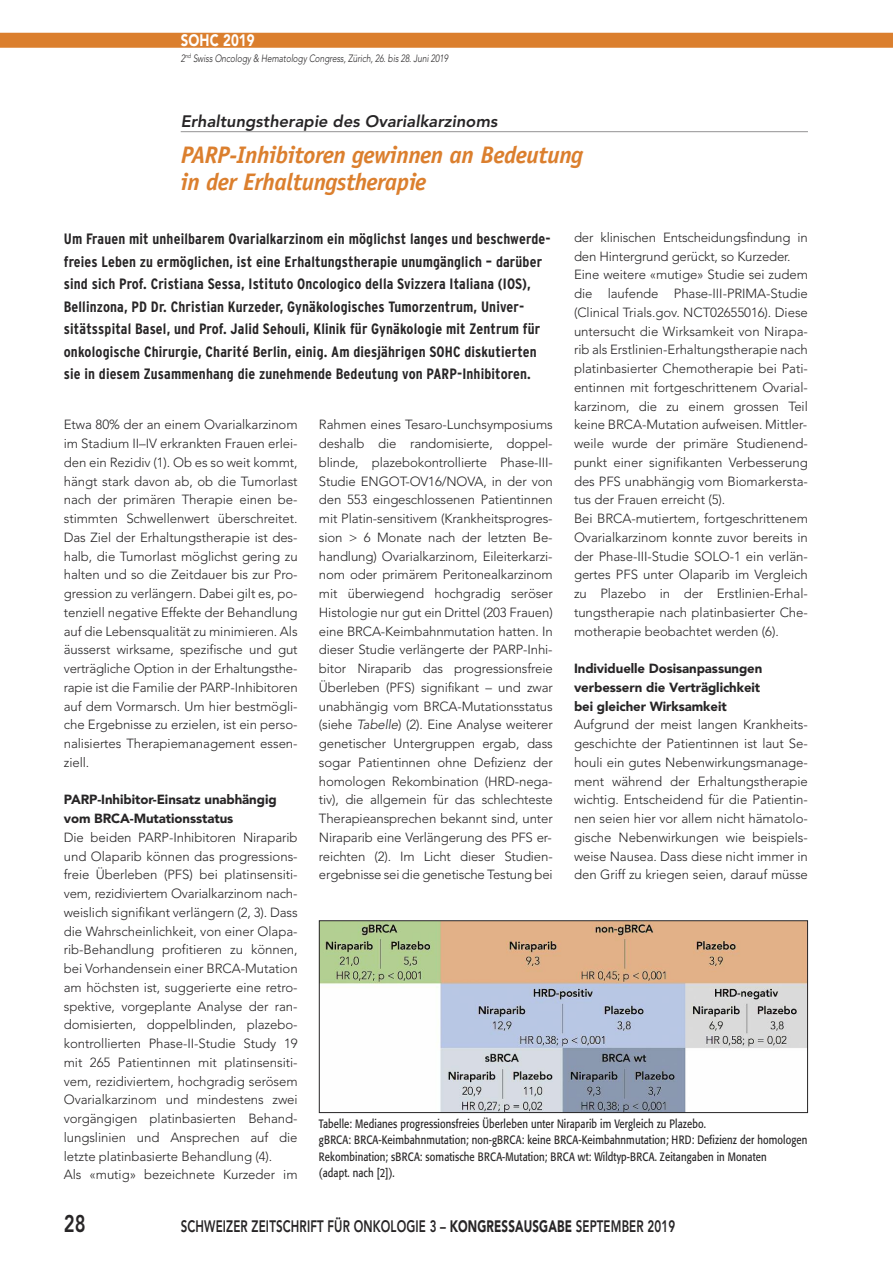
<style>
.page{position:relative;width:893px;height:1263px;background:#fff}
.page>*{position:absolute;margin:0;border:0;box-sizing:border-box;transform-origin:0 0}
.t1{font:italic 700 24px/27px "Officina Sans";letter-spacing:-.015em;color:#db7f2e}
.t2{font:800 24px "Avenir";color:#272526;scale:.77 1}
.t3{font:800 16.5px "Avenir";letter-spacing:.01em;color:#272526;scale:.7 1}
.t4{font:italic 800 16.5px "Avenir";color:#272526}
.t5{font:900 16.5px "Avenir";letter-spacing:.01em;color:#fff;scale:.8 1}
.t6{font:700 condensed 15px/22.5px "Interstate";letter-spacing:.01em;color:#272526}
.t7{font:300 13.2px/18.8px "Avenir";letter-spacing:-.005em;color:#272526;text-align:justify}
.t8{font:900 13.2px/18.8px "Avenir";letter-spacing:-.005em;color:#272526}
.t9{font:12px/16.5px "Formata";letter-spacing:.01em;color:#272526;scale:.8 1}
.t10{font:italic 300 10.5px "Avenir";letter-spacing:-.005em;color:#272526;scale:.8 1}
.s1{font-style:italic}
.s2{font-weight:900}
</style>
<div class="page">
<div style="left:0;top:33px;width:893px;height:15px;background:#db7f2e"></div>
<hr style="left:181px;top:131px;width:627px;height:1px;background:#939293">
<img style="left:321px;top:922px;width:485px;height:189px">
<div style="left:319px;top:920px;width:489px;height:193px;border:1px solid #272526"></div>
<p class="t5" style="left:181px;top:26px;width:94px">SOHC 2019</p>
<p class="t10" style="left:181px;top:52px;width:336px">2<sup>nd</sup> Swiss Oncology &amp; Hematology Congress, Zürich, 26. bis 28. Juni 2019</p>
<p class="t4" style="left:181px;top:112px;width:318px">Erhaltungstherapie des Ovarialkarzinoms</p>
<h1 class="t1" style="left:181px;top:143px;width:404px">PARP-Inhibitoren gewinnen an Bedeutung in der Erhaltungstherapie</h1>
<p class="t6" style="left:64px;top:228px;width:488px">Um Frauen mit unheilbarem Ovarialkarzinom ein möglichst langes und beschwerde&shy;freies Leben zu ermöglichen, ist eine Erhaltungstherapie unumgänglich – darüber sind sich Prof. Cristiana Sessa, Istituto Oncologico della Svizzera Italiana (IOS), Bellinzona, PD Dr. Christian Kurzeder, Gynäkologisches Tumorzentrum, Univer&shy;sitätsspital Basel, und Prof. Jalid Sehouli, Klinik für Gynäkologie mit Zentrum für onkologische Chirurgie, Charité Berlin, einig. Am diesjährigen SOHC diskutierten sie in diesem Zusammenhang die zunehmende Bedeutung von PARP-Inhibitoren.</p>
<p class="t7" style="left:574px;top:228px;width:235px;text-align:left">der klinischen Entscheidungsfindung in den Hintergrund gerückt, so Kurzeder.<br>Eine weitere «mutige» Studie sei zudem die laufende Phase-III-PRIMA-Studie (Clinical Trials.gov. NCT02655016). Diese untersucht die Wirksamkeit von Nirapa&shy;rib als Erstlinien-Erhaltungstherapie nach platinbasierter Chemotherapie bei Pati&shy;entinnen mit fortgeschrittenem Ovarial&shy;karzinom, die zu einem grossen Teil keine BRCA-Mutation aufweisen. Mittler&shy;weile wurde der primäre Studienend&shy;punkt einer signifikanten Verbesserung des PFS unabhängig vom Biomarkersta&shy;tus der Frauen erreicht (5).<br>Bei BRCA-mutiertem, fortgeschrittenem Ovarialkarzinom konnte zuvor bereits in der Phase-III-Studie SOLO-1 ein verlän&shy;gertes PFS unter Olaparib im Vergleich zu Plazebo in der Erstlinien-Erhal&shy;tungstherapie nach platinbasierter Che&shy;motherapie beobachtet werden (6).</p>
<p class="t8" style="left:574px;top:659px;width:190px">Individuelle Dosisanpassungen verbessern die Verträglichkeit bei gleicher Wirksamkeit</p>
<p class="t7" style="left:574px;top:715px;width:235px">Aufgrund der meist langen Krankheits&shy;geschichte der Patientinnen ist laut Se&shy;houli ein gutes Nebenwirkungsmanage&shy;ment während der Erhaltungstherapie wichtig. Entscheidend für die Patientin&shy;nen seien hier vor allem nicht hämatolo&shy;gische Nebenwirkungen wie beispiels&shy;weise Nausea. Dass diese nicht immer in den Griff zu kriegen seien, darauf müsse</p>
<p class="t7" style="left:64px;top:415px;width:235px">Etwa 80% der an einem Ovarialkarzinom im Stadium II–IV erkrankten Frauen erlei&shy;den ein Rezidiv (1). Ob es so weit kommt, hängt stark davon ab, ob die Tumorlast nach der primären Therapie einen be&shy;stimmten Schwellenwert überschreitet.<br>Das Ziel der Erhaltungstherapie ist des&shy;halb, die Tumorlast möglichst gering zu halten und so die Zeitdauer bis zur Pro&shy;gression zu verlängern. Dabei gilt es, po&shy;tenziell negative Effekte der Behandlung auf die Lebensqualität zu minimieren. Als äusserst wirksame, spezifische und gut verträgliche Option in der Erhaltungsthe&shy;rapie ist die Familie der PARP-Inhibitoren auf dem Vormarsch. Um hier bestmögli&shy;che Ergebnisse zu erzielen, ist ein perso&shy;nalisiertes Therapiemanagement essen&shy;ziell.</p>
<p class="t8" style="left:64px;top:790px;width:214px">PARP-Inhibitor-Einsatz unabhängig vom BRCA-Mutationsstatus</p>
<p class="t7" style="left:64px;top:828px;width:235px;text-align:left">Die beiden PARP-Inhibitoren Niraparib und Olaparib können das progressions&shy;freie Überleben (PFS) bei platinsensiti&shy;vem, rezidiviertem Ovarialkarzinom nach&shy;weislich signifikant verlängern (2, 3). Dass die Wahrscheinlichkeit, von einer Olapa&shy;rib-Behandlung profitieren zu können, bei Vorhandensein einer BRCA-Mutation am höchsten ist, suggerierte eine retro&shy;spektive, vorgeplante Analyse der ran&shy;domisierten, doppelblinden, plazebo&shy;kontrollierten Phase-II-Studie Study 19 mit 265 Patientinnen mit platinsensiti&shy;vem, rezidiviertem, hochgradig serösem Ovarialkarzinom und mindestens zwei vorgängigen platinbasierten Behand&shy;lungslinien und Ansprechen auf die letzte platinbasierte Behandlung (4).<br>Als «mutig» bezeichnete Kurzeder im</p>
<p class="t7" style="left:319px;top:415px;width:235px">Rahmen eines Tesaro-Lunchsymposiums deshalb die randomisierte, doppel&shy;blinde, plazebokontrollierte Phase-III-Studie ENGOT-OV16/NOVA, in der von den 553 eingeschlossenen Patientinnen mit Platin-sensitivem (Krankheitsprogres&shy;sion &gt; 6 Monate nach der letzten Be&shy;handlung) Ovarialkarzinom, Eileiterkarzi&shy;nom oder primärem Peritonealkarzinom mit überwiegend hochgradig seröser Histologie nur gut ein Drittel (203 Frauen) eine BRCA-Keimbahnmutation hatten. In dieser Studie verlängerte der PARP-Inhi&shy;bitor Niraparib das progressionsfreie Überleben (PFS) signifikant – und zwar unabhängig vom BRCA-Mutationsstatus (siehe <span class="s1">Tabelle</span>) (2). Eine Analyse weiterer genetischer Untergruppen ergab, dass sogar Patientinnen ohne Defizienz der homologen Rekombination (HRD-nega&shy;tiv), die allgemein für das schlechteste Therapieansprechen bekannt sind, unter Niraparib eine Verlängerung des PFS er&shy;reichten (2). Im Licht dieser Studien&shy;ergebnisse sei die genetische Testung bei</p>
<p class="t9" style="left:319px;top:1116px;width:612px">Tabelle: Medianes progressionsfreies Überleben unter Niraparib im Vergleich zu Plazebo.<br>gBRCA: BRCA-Keimbahnmutation; non-gBRCA: keine BRCA-Keimbahnmutation; HRD: Defizienz der homologen Rekombination; sBRCA: somatische BRCA-Mutation; BRCA wt: Wildtyp-BRCA. Zeitangaben in Monaten<br>(adapt. nach [2]).</p>
<h1 class="t2" style="left:64px;top:1205px;width:30px">28</h1>
<p class="t3" style="left:181px;top:1213px;width:708px">SCHWEIZER ZEITSCHRIFT FÜR ONKOLOGIE 3 – <span class="s2">KONGRESSAUSGABE</span> SEPTEMBER 2019</p>
</div>
